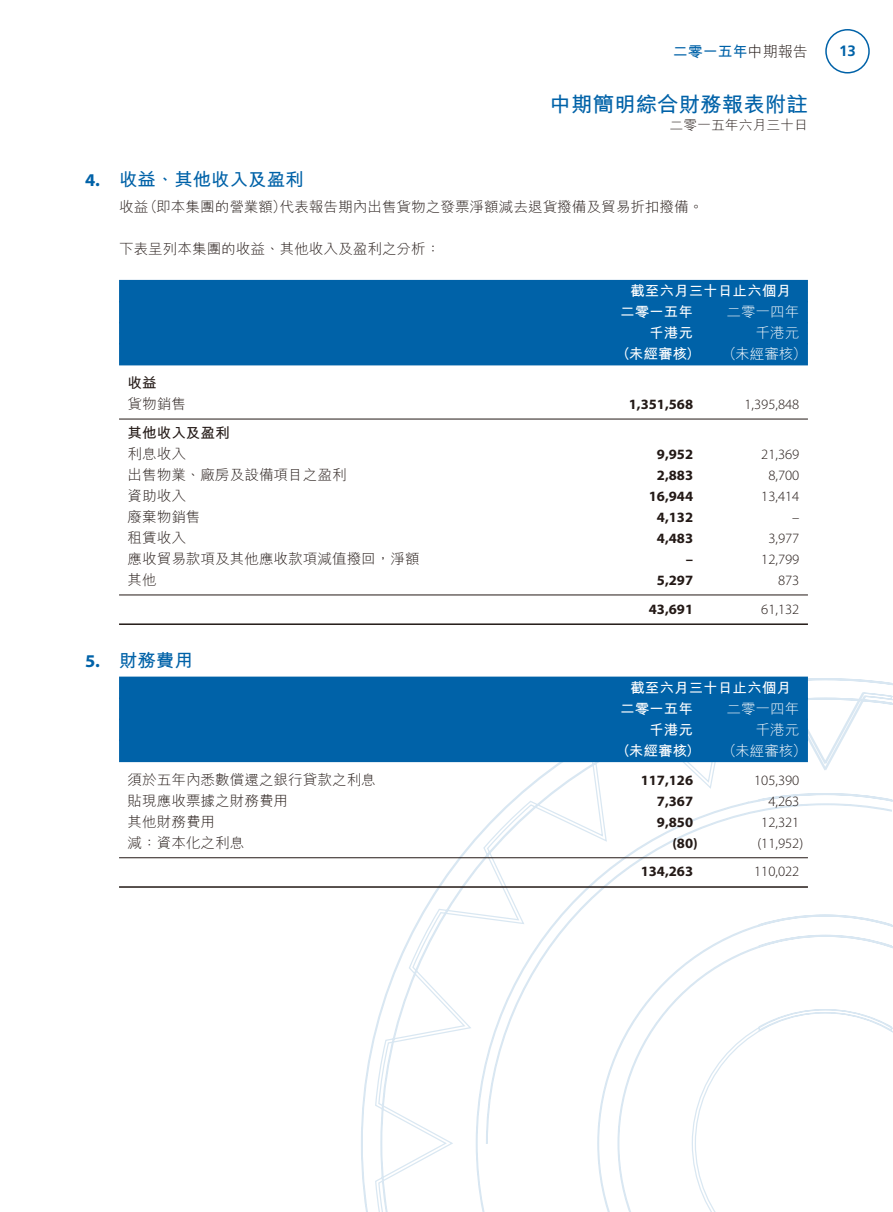
<style>
.page{position:relative;width:893px;height:1212px;background:#fff}
.page>*{position:absolute;margin:0;border:0;box-sizing:border-box;transform-origin:0 0}
.t1{font:700 21px "M Hei HK";color:#0062a8}
.t2{font:700 18px "M Hei HK";color:#0062a8}
.t3{font:700 15px "M Hei HK";color:#0062a8}
.t4{font:700 15px "Frutiger LT Std";color:#0062a8}
.t5{font:300 14.25px "M Hei HK";color:#231916}
.t6{font:300 14.25px "Myriad Pro";color:#231916}
.t7{font:700 14.25px "Myriad Pro";color:#231916}
.t8{font:700 14.25px/21px "M Hei HK";color:#fff}
.t9{font:300 14.25px "M Hei HK";color:#fff}
.t10{font:700 14.25px "M Hei HK";color:#231916}
.t11{font:300 13.5px "M Hei HK";color:#231916}
.s1{font-weight:300;color:#231916}
.s2{font-family:"Myriad Pro"}
</style>
<div class="page">
<svg style="left:360px;top:678px;width:533px;height:534px"></svg>
<div style="left:825px;top:29px;width:45px;height:45px;border:2px solid #0062a8;border-radius:50%"></div>
<div style="left:119px;top:280px;width:689px;height:22px;background:#0062a8"></div>
<div style="left:119px;top:301px;width:689px;height:22px;background:#0062a8"></div>
<div style="left:119px;top:322px;width:689px;height:22px;background:#0062a8"></div>
<div style="left:119px;top:343px;width:689px;height:22px;background:#0062a8"></div>
<hr style="left:119px;top:419px;width:689px;height:1px;background:#231916">
<hr style="left:119px;top:594px;width:689px;height:1px;background:#231916">
<hr style="left:119px;top:623px;width:689px;height:2px;background:#231916">
<div style="left:119px;top:677px;width:689px;height:22px;background:#0062a8"></div>
<div style="left:119px;top:698px;width:689px;height:22px;background:#0062a8"></div>
<div style="left:119px;top:719px;width:689px;height:22px;background:#0062a8"></div>
<div style="left:119px;top:740px;width:689px;height:22px;background:#0062a8"></div>
<hr style="left:119px;top:857px;width:689px;height:1px;background:#231916">
<hr style="left:119px;top:886px;width:689px;height:2px;background:#231916">
<p class="t3" style="left:673px;top:41px;width:136px">二零一五年<span class="s1">中期報告</span></p>
<p class="t4" style="left:839px;top:42px;width:18px">13</p>
<h1 class="t1" style="left:550px;top:89px;width:260px">中期簡明綜合財務報表附註</h1>
<p class="t11" style="left:669px;top:118px;width:140px">二零一五年六月三十日</p>
<p class="t2" style="left:85px;top:166px;width:220px"><span class="s2">4.</span> 收益、其他收入及盈利</p>
<p class="t5" style="left:119px;top:200px;width:586px">收益（即本集團的營業額）代表報告期內出售貨物之發票淨額減去退貨撥備及貿易折扣撥備。</p>
<p class="t5" style="left:119px;top:242px;width:323px">下表呈列本集團的收益、其他收入及盈利之分析：</p>
<p class="t8" style="left:620px;top:279px;width:172px;text-indent:10px">截至六月三十日止六個月二零一五年</p>
<p class="t9" style="left:726px;top:305px;width:75px">二零一四年</p>
<p class="t8" style="left:649px;top:321px;width:45px">千港元</p>
<p class="t9" style="left:756px;top:326px;width:45px">千港元</p>
<p class="t8" style="left:616px;top:342px;width:86px">（未經審核）</p>
<p class="t9" style="left:722px;top:347px;width:86px">（未經審核）</p>
<p class="t10" style="left:128px;top:372px;width:31px">收益</p>
<p class="t5" style="left:128px;top:396px;width:60px">貨物銷售</p>
<p class="t7" style="left:629px;top:395px;width:66px">1,351,568</p>
<p class="t6" style="left:744px;top:395px;width:56px">1,395,848</p>
<p class="t10" style="left:128px;top:422px;width:104px">其他收入及盈利</p>
<p class="t5" style="left:128px;top:446px;width:60px">利息收入</p>
<p class="t7" style="left:657px;top:445px;width:38px">9,952</p>
<p class="t6" style="left:761px;top:445px;width:40px">21,369</p>
<p class="t5" style="left:128px;top:467px;width:221px">出售物業、廠房及設備項目之盈利</p>
<p class="t7" style="left:657px;top:466px;width:38px">2,883</p>
<p class="t6" style="left:768px;top:466px;width:33px">8,700</p>
<p class="t5" style="left:128px;top:488px;width:60px">資助收入</p>
<p class="t7" style="left:649px;top:487px;width:46px">16,944</p>
<p class="t6" style="left:761px;top:487px;width:40px">13,414</p>
<p class="t5" style="left:128px;top:509px;width:75px">廢棄物銷售</p>
<p class="t7" style="left:657px;top:508px;width:38px">4,132</p>
<p class="t6" style="left:792px;top:508px;width:9px">–</p>
<p class="t5" style="left:128px;top:530px;width:60px">租賃收入</p>
<p class="t7" style="left:657px;top:529px;width:38px">4,483</p>
<p class="t6" style="left:768px;top:529px;width:33px">3,977</p>
<p class="t5" style="left:128px;top:551px;width:294px">應收貿易款項及其他應收款項減值撥回，淨額</p>
<p class="t7" style="left:686px;top:550px;width:9px">–</p>
<p class="t6" style="left:761px;top:550px;width:40px">12,799</p>
<p class="t5" style="left:128px;top:572px;width:31px">其他</p>
<p class="t7" style="left:657px;top:571px;width:38px">5,297</p>
<p class="t6" style="left:778px;top:571px;width:23px">873</p>
<p class="t7" style="left:649px;top:600px;width:46px">43,691</p>
<p class="t6" style="left:761px;top:600px;width:40px">61,132</p>
<p class="t2" style="left:85px;top:647px;width:109px"><span class="s2">5.</span> 財務費用</p>
<p class="t8" style="left:620px;top:676px;width:172px;text-indent:10px">截至六月三十日止六個月二零一五年</p>
<p class="t9" style="left:726px;top:701px;width:75px">二零一四年</p>
<p class="t8" style="left:649px;top:718px;width:45px">千港元</p>
<p class="t9" style="left:756px;top:722px;width:45px">千港元</p>
<p class="t8" style="left:616px;top:739px;width:86px">（未經審核）</p>
<p class="t9" style="left:722px;top:743px;width:86px">（未經審核）</p>
<p class="t5" style="left:128px;top:772px;width:250px">須於五年內悉數償還之銀行貸款之利息</p>
<p class="t7" style="left:641px;top:770px;width:54px">117,126</p>
<p class="t6" style="left:754px;top:771px;width:47px">105,390</p>
<p class="t5" style="left:128px;top:793px;width:162px">貼現應收票據之財務費用</p>
<p class="t7" style="left:657px;top:791px;width:38px">7,367</p>
<p class="t6" style="left:768px;top:792px;width:33px">4,263</p>
<p class="t5" style="left:128px;top:814px;width:89px">其他財務費用</p>
<p class="t7" style="left:657px;top:812px;width:38px">9,850</p>
<p class="t6" style="left:761px;top:813px;width:40px">12,321</p>
<p class="t5" style="left:128px;top:835px;width:118px">減：資本化之利息</p>
<p class="t7" style="left:672px;top:833px;width:27px">(80)</p>
<p class="t6" style="left:757px;top:834px;width:47px">(11,952)</p>
<p class="t7" style="left:641px;top:862px;width:54px">134,263</p>
<p class="t6" style="left:754px;top:863px;width:47px">110,022</p>
</div>
